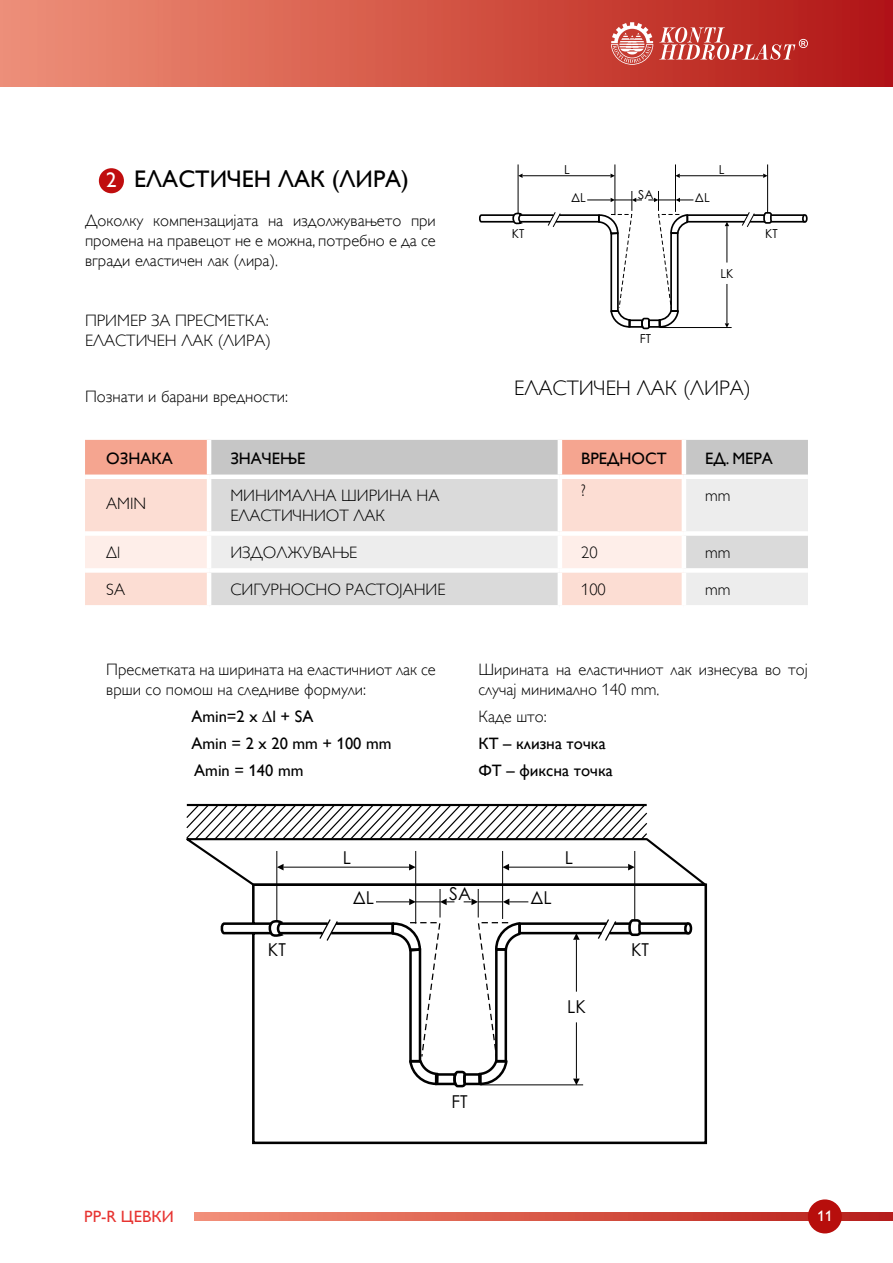
<style>
.page{position:relative;width:893px;height:1263px;background:#fff}
.page>*{position:absolute;margin:0;border:0;box-sizing:border-box;transform-origin:0 0}
.t1{font:24px "Gill Sans Alt One WGL";color:#000}
.t2{font:21px "Gill Sans Alt One WGL Light";color:#000}
.t3{font:17.7px "Century Gothic";color:#000}
.t4{font:16.5px/19.8px "Gill Sans Alt One WGL Light";color:#000}
.t5{font:16.5px/27px "Gill Sans Alt One WGL";color:#000}
.t6{font:16.5px "Gill Sans Alt One WGL";color:#e73431}
.t7{font:15px "Gill Sans Alt One WGL";color:#fff}
.t8{font:12.3px "Century Gothic";color:#000}
.s1{font-size:21px;color:#fff}
</style>
<div class="page">
<img style="left:0;top:0;width:893px;height:86px">
<svg style="left:611px;top:22px;width:42px;height:43px"></svg>
<svg style="left:659px;top:27px;width:149px;height:33px;background:#ca5954"></svg>
<img style="left:194px;top:1212px;width:699px;height:8px">
<div style="left:808px;top:1199px;width:34px;height:34px;background:#b70e0c;border-radius:50%"></div>
<div style="left:99px;top:168px;width:25px;height:25px;background:#c00d0e;border-radius:50%"></div>
<hr style="left:518px;top:164px;width:1px;height:50px;background:#000">
<hr style="left:615px;top:164px;width:1px;height:51px;background:#000">
<hr style="left:522px;top:175px;width:89px;height:1px;background:#000">
<svg style="left:518px;top:174px;width:5px;height:4px"></svg>
<svg style="left:610px;top:174px;width:5px;height:4px"></svg>
<hr style="left:675px;top:164px;width:1px;height:48px;background:#000">
<hr style="left:767px;top:164px;width:1px;height:49px;background:#000">
<hr style="left:680px;top:175px;width:83px;height:1px;background:#000">
<svg style="left:676px;top:174px;width:4px;height:4px"></svg>
<svg style="left:763px;top:174px;width:5px;height:4px"></svg>
<svg style="left:479px;top:191px;width:329px;height:139px"></svg>
<hr style="left:660px;top:327px;width:72px;height:1px;background:#000">
<svg style="left:85px;top:440px;width:723px;height:34px;background:#d6bab3"></svg>
<div style="left:85px;top:479px;width:122px;height:126px;background:#fcddd3"></div>
<svg style="left:211px;top:479px;width:597px;height:126px;background:#e4dedc"></svg>
<svg style="left:85px;top:536px;width:597px;height:32px;background:#f4edeb"></svg>
<hr style="left:207px;top:440px;width:4px;height:34px;background:#fff">
<hr style="left:558px;top:440px;width:4px;height:34px;background:#fff">
<hr style="left:682px;top:440px;width:4px;height:34px;background:#fff">
<hr style="left:558px;top:479px;width:4px;height:52px;background:#fff">
<hr style="left:682px;top:479px;width:4px;height:52px;background:#fff">
<div style="left:85px;top:531px;width:124px;height:5px;background:#fff"></div>
<div style="left:209px;top:531px;width:351px;height:5px;background:#fff"></div>
<hr style="left:207px;top:536px;width:4px;height:32px;background:#fff">
<div style="left:560px;top:531px;width:124px;height:5px;background:#fff"></div>
<hr style="left:558px;top:536px;width:4px;height:32px;background:#fff">
<div style="left:684px;top:531px;width:124px;height:5px;background:#fff"></div>
<hr style="left:682px;top:536px;width:4px;height:32px;background:#fff">
<div style="left:85px;top:568px;width:124px;height:5px;background:#fff"></div>
<div style="left:209px;top:568px;width:351px;height:5px;background:#fff"></div>
<div style="left:560px;top:568px;width:124px;height:5px;background:#fff"></div>
<hr style="left:558px;top:573px;width:4px;height:32px;background:#fff">
<div style="left:684px;top:568px;width:124px;height:5px;background:#fff"></div>
<hr style="left:682px;top:573px;width:4px;height:32px;background:#fff">
<svg style="left:252px;top:1086px;width:456px;height:59px"></svg>
<svg style="left:186px;top:803px;width:522px;height:283px"></svg>
<hr style="left:480px;top:1084px;width:103px;height:1px;background:#000">
<h1 class="t1" style="left:106px;top:162px;width:304px"><span class="s1">2</span> ЕЛАСТИЧЕН ЛАК (ЛИРА)</h1>
<p class="t4" style="left:85px;top:211px;width:352px;text-align:justify">Доколку компензацијата на издолжувањето при промена на правецот не е можна, потребно е да се вгради еластичен лак (лира).</p>
<p class="t4" style="left:85px;top:311px;width:187px">ПРИМЕР ЗА ПРЕСМЕТКА:<br>ЕЛАСТИЧЕН ЛАК (ЛИРА)</p>
<p class="t4" style="left:85px;top:386px;width:205px">Познати и барани вредности:</p>
<p class="t8" style="left:564px;top:162px;width:7px">L</p>
<p class="t8" style="left:719px;top:162px;width:7px">L</p>
<p class="t8" style="left:638px;top:187px;width:17px">SA</p>
<p class="t8" style="left:695px;top:190px;width:16px">ΔL</p>
<p class="t8" style="left:571px;top:190px;width:16px">ΔL</p>
<p class="t8" style="left:512px;top:226px;width:14px">KT</p>
<p class="t8" style="left:765px;top:226px;width:14px">KT</p>
<p class="t8" style="left:720px;top:266px;width:15px">LK</p>
<p class="t8" style="left:640px;top:332px;width:13px">FT</p>
<p class="t2" style="left:514px;top:374px;width:238px">ЕЛАСТИЧЕН ЛАК (ЛИРА)</p>
<p class="t5" style="left:106px;top:445px;width:68px">ОЗНАКА</p>
<p class="t5" style="left:230px;top:445px;width:76px">ЗНАЧЕЊЕ</p>
<p class="t5" style="left:581px;top:445px;width:87px">ВРЕДНОСТ</p>
<p class="t5" style="left:705px;top:445px;width:69px">ЕД. МЕРА</p>
<p class="t4" style="left:106px;top:494px;width:42px">AMIN</p>
<p class="t4" style="left:230px;top:486px;width:211px">МИНИМАЛНА ШИРИНА НА<br>ЕЛАСТИЧНИОТ ЛАК</p>
<p class="t4" style="left:581px;top:481px;width:6px">?</p>
<p class="t4" style="left:705px;top:486px;width:27px">mm</p>
<p class="t4" style="left:106px;top:542px;width:16px">Δl</p>
<p class="t4" style="left:230px;top:542px;width:129px">ИЗДОЛЖУВАЊЕ</p>
<p class="t4" style="left:581px;top:542px;width:18px">20</p>
<p class="t4" style="left:705px;top:542px;width:27px">mm</p>
<p class="t4" style="left:106px;top:579px;width:20px">SA</p>
<p class="t4" style="left:230px;top:579px;width:217px">СИГУРНОСНО РАСТОЈАНИЕ</p>
<p class="t4" style="left:581px;top:579px;width:26px">100</p>
<p class="t4" style="left:705px;top:579px;width:27px">mm</p>
<p class="t4" style="left:106px;top:659px;width:331px">Пресметката на ширината на еластичниот лак се врши со помош на следниве формули:</p>
<p class="t5" style="left:191px;top:702px;width:202px">Amin=2 x Δl + SA<br>Amin = 2 x 20 mm + 100 mm<br>Amin = 140 mm</p>
<p class="t4" style="left:478px;top:659px;width:331px">Ширината на еластичниот лак изнесува во тој случај минимално 140 mm.</p>
<p class="t4" style="left:478px;top:706px;width:70px">Каде што:</p>
<p class="t5" style="left:478px;top:729px;width:136px">КТ – клизна точка<br>ФТ – фиксна точка</p>
<p class="t3" style="left:343px;top:848px;width:10px">L</p>
<p class="t3" style="left:565px;top:848px;width:10px">L</p>
<p class="t3" style="left:449px;top:884px;width:23px">SA</p>
<p class="t3" style="left:530px;top:888px;width:23px">ΔL</p>
<p class="t3" style="left:353px;top:888px;width:23px">ΔL</p>
<p class="t3" style="left:268px;top:940px;width:20px">KT</p>
<p class="t3" style="left:631px;top:940px;width:20px">KT</p>
<p class="t3" style="left:452px;top:1091px;width:18px">FT</p>
<p class="t3" style="left:567px;top:997px;width:20px">LK</p>
<p class="t6" style="left:84px;top:1205px;width:91px">PP-R ЦЕВКИ</p>
<p class="t7" style="left:817px;top:1206px;width:16px">11</p>
</div>
